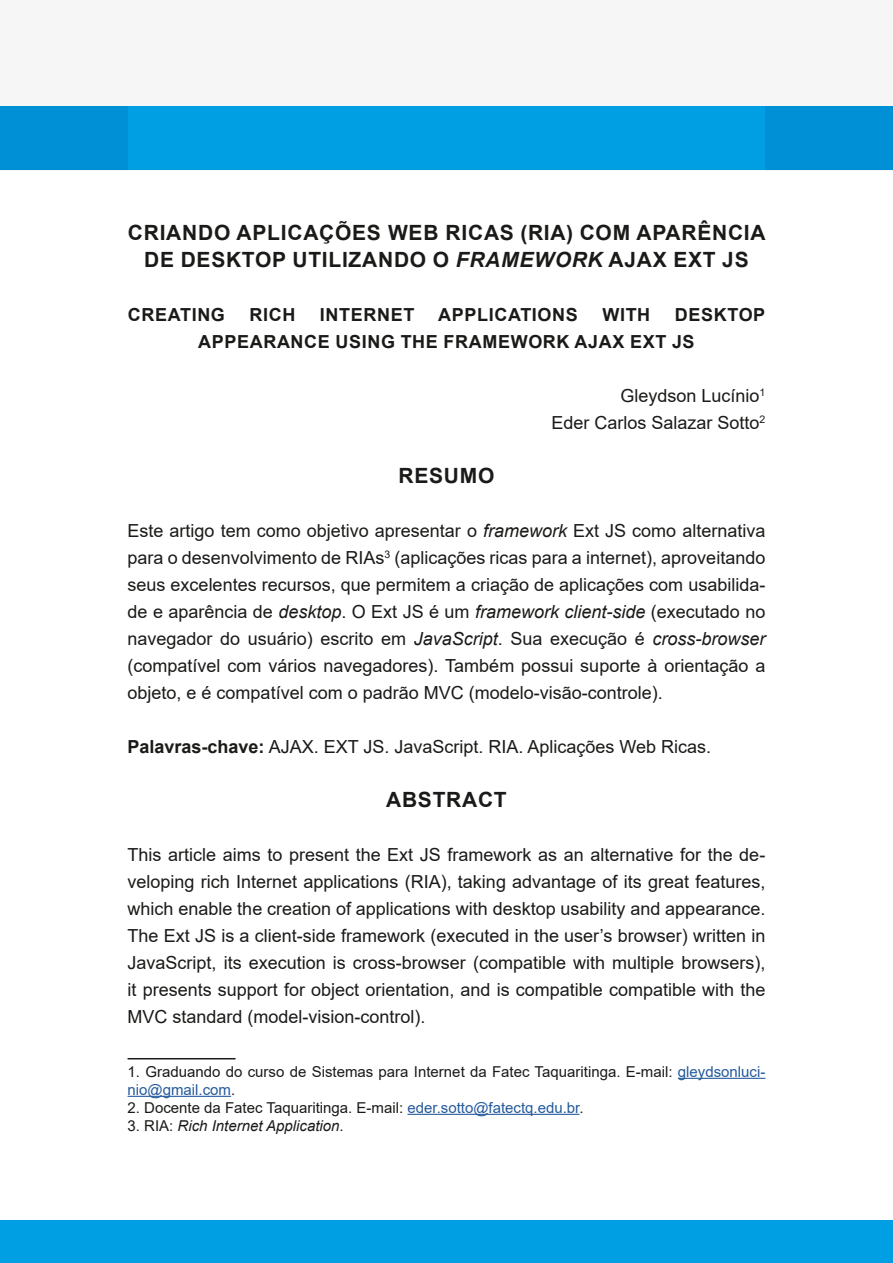
<style>
.page{position:relative;width:893px;height:1263px;background:#fff}
.page>*{position:absolute;margin:0;border:0;box-sizing:border-box;transform-origin:0 0}
.Títulos_do_artigo{font:700 21px/27px "Arial";letter-spacing:.035em;color:#1a1a18;text-align:center}
.Corpo_sem_indent{font:18px/27px "Arial";color:#1a1a18;text-align:justify}
.Nome_em_inglês{font:700 18px/27px "Arial";letter-spacing:.035em;color:#1a1a18}
.Palavras-chave_e_Key{font:18px "Arial";color:#1a1a18}
.Nome_dos_autores{font:18px "Arial";color:#1a1a18}
.Rodapé{font:15px/18px "Arial";color:#1a1a18}
.Rodapé-2{font:italic 15px "Arial";color:#1a1a18}
.s1{font-style:italic}
.s2{font-weight:700}
.s3{color:#245a9c}
.s4{font-style:normal}
</style>
<div class="page">
<div style="left:0;top:0;width:893px;height:170px;background:#f6f6f6"></div>
<div style="left:0;top:1220px;width:893px;height:43px;background:#009ee3"></div>
<div style="left:0;top:106px;width:893px;height:64px;background:#009ee3"></div>
<div style="left:0;top:106px;width:128px;height:64px;background:#0090d6"></div>
<div style="left:765px;top:106px;width:128px;height:64px;background:#0090d6"></div>
<hr style="left:128px;top:1058px;width:108px;height:1px;background:#1a1a18">
<hr style="left:678px;top:1078px;width:87px;height:1px;background:#245a9c">
<hr style="left:128px;top:1096px;width:103px;height:1px;background:#245a9c">
<hr style="left:407px;top:1114px;width:172px;height:1px;background:#245a9c">
<p class="Títulos_do_artigo" style="left:128px;top:219px;width:639px">CRIANDO APLICAÇÕES WEB RICAS (RIA) COM APARÊNCIA<br>DE DESKTOP UTILIZANDO O <span class="s1">FRAMEWORK</span> AJAX EXT JS</p>
<p class="Nome_em_inglês" style="left:128px;top:301px;width:99px">CREATING</p>
<p class="Nome_em_inglês" style="left:249px;top:301px;width:47px">RICH</p>
<p class="Nome_em_inglês" style="left:320px;top:301px;width:96px">INTERNET</p>
<p class="Nome_em_inglês" style="left:438px;top:301px;width:141px">APPLICATIONS</p>
<p class="Nome_em_inglês" style="left:602px;top:301px;width:49px">WITH</p>
<p class="Nome_em_inglês" style="left:198px;top:301px;width:569px;text-indent:477px">DESKTOP<br>APPEARANCE USING THE FRAMEWORK AJAX EXT JS</p>
<p class="Títulos_do_artigo" style="left:399px;top:462px;width:97px">RESUMO</p>
<p class="Nome_dos_autores" style="left:620px;top:383px;width:146px">Gleydson Lucínio<sup>1</sup></p>
<p class="Nome_dos_autores" style="left:551px;top:410px;width:215px">Eder Carlos Salazar Sotto<sup>2</sup></p>
<p class="Corpo_sem_indent" style="left:128px;top:517px;width:639px">Este artigo tem como objetivo apresentar o <span class="s1">framework</span> Ext JS como alternativa para o desenvolvimento de RIAs<sup>3</sup> (aplicações ricas para a internet), aproveitando seus excelentes recursos, que permitem a criação de aplicações com usabilida&shy;de e aparência de <span class="s1">desktop</span>. O Ext JS é um <span class="s1">framework client-side</span> (executado no navegador do usuário) escrito em <span class="s1">JavaScript</span>. Sua execução é <span class="s1">cross-browser </span>(compatível com vários navegadores). Também possui suporte à orientação a objeto, e é compatível com o padrão MVC (modelo-visão-controle).</p>
<p class="Palavras-chave_e_Key" style="left:128px;top:734px;width:585px"><span class="s2">Palavras-chave:</span> AJAX. EXT JS. JavaScript. RIA. Aplicações Web Ricas.</p>
<p class="Títulos_do_artigo" style="left:386px;top:786px;width:122px">ABSTRACT</p>
<p class="Corpo_sem_indent" style="left:128px;top:841px;width:639px">This article aims to present the Ext JS framework as an alternative for the de&shy;veloping rich Internet applications (RIA), taking advantage of its great features, which enable the creation of applications with desktop usability and appearance.<br>The Ext JS is a client-side framework (executed in the user’s browser) written in JavaScript, its execution is cross-browser (compatible with multiple browsers), it presents support for object orientation, and is compatible compatible with the MVC standard (model-vision-control).</p>
<p class="Rodapé" style="left:128px;top:1062px;width:639px">1. Graduando do curso de Sistemas para Internet da Fatec Taquaritinga. E-mail: <span class="s3">gleydsonluci&shy;nio@gmail.com</span>.</p>
<p class="Rodapé" style="left:128px;top:1098px;width:458px">2. Docente da Fatec Taquaritinga. E-mail: <span class="s3">eder.sotto@fatectq.edu.br</span>.</p>
<p class="Rodapé-2" style="left:128px;top:1116px;width:218px"><span class="s4">3. RIA:</span> Rich Internet Application<span class="s4">.</span></p>
</div>
